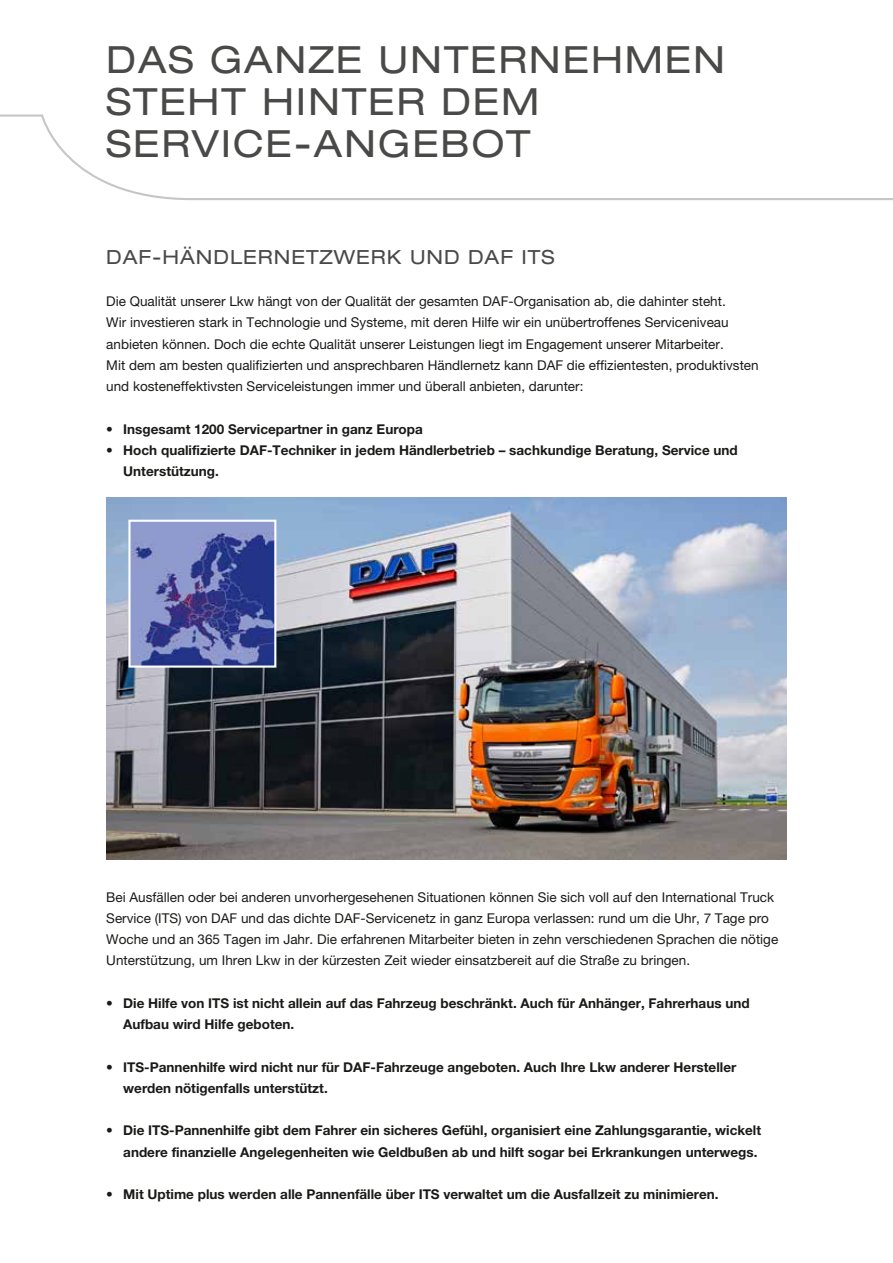
<style>
.page{position:relative;width:893px;height:1263px;background:#fff}
.page>*{position:absolute;margin:0;border:0;box-sizing:border-box;transform-origin:0 0}
.t1{font:expanded 37.5px/42px "Helvetica Neue LT Pro";letter-spacing:.05em;color:#494948}
.t2{font:expanded 19.5px "Helvetica Neue LT Pro";letter-spacing:.05em;color:#494948}
.t3{font:13.5px/21.3px "Helvetica Neue LT Pro";color:#1a1a18}
.t4{font:700 13.5px/21.3px "Helvetica Neue LT Pro";color:#1a1a18}
</style>
<div class="page">
<svg style="left:0;top:114px;width:893px;height:87px"></svg>
<img style="left:107px;top:497px;width:680px;height:362px">
<img style="left:131px;top:523px;width:142px;height:142px">
<div style="left:128px;top:520px;width:148px;height:148px;border:2px solid #fff"></div>
<h1 class="t1" style="left:106px;top:39px;width:620px">DAS GANZE UNTERNEHMEN<br>STEHT HINTER DEM<br>SERVICE-ANGEBOT</h1>
<h2 class="t2" style="left:106px;top:245px;width:450px">DAF-HÄNDLERNETZWERK UND DAF ITS</h2>
<p class="t3" style="left:106px;top:291px;width:654px">Die Qualität unserer Lkw hängt von der Qualität der gesamten DAF-Organisation ab, die dahinter steht.<br>Wir investieren stark in Technologie und Systeme, mit deren Hilfe wir ein unübertroffenes Serviceniveau anbieten können. Doch die echte Qualität unserer Leistungen liegt im Engagement unserer Mitarbeiter.<br>Mit dem am besten qualifizierten und ansprechbaren Händlernetz kann DAF die effizientesten, produktivsten und kosteneffektivsten Serviceleistungen immer und überall anbieten, darunter:</p>
<p class="t4" style="left:106px;top:418px;width:318px">• Insgesamt 1200 Servicepartner in ganz Europa</p>
<p class="t4" style="left:123px;top:439px;width:616px;text-indent:-17px">• Hoch qualifizierte DAF-Techniker in jedem Händlerbetrieb – sachkundige Beratung, Service und<br>Unterstützung.</p>
<p class="t3" style="left:106px;top:886px;width:673px">Bei Ausfällen oder bei anderen unvorhergesehenen Situationen können Sie sich voll auf den International Truck Service (ITS) von DAF und das dichte DAF-Servicenetz in ganz Europa verlassen: rund um die Uhr, 7 Tage pro Woche und an 365 Tagen im Jahr. Die erfahrenen Mitarbeiter bieten in zehn verschiedenen Sprachen die nötige Unterstützung, um Ihren Lkw in der kürzesten Zeit wieder einsatzbereit auf die Straße zu bringen.</p>
<p class="t4" style="left:123px;top:992px;width:628px;text-indent:-17px">• Die Hilfe von ITS ist nicht allein auf das Fahrzeug beschränkt. Auch für Anhänger, Fahrerhaus und<br>Aufbau wird Hilfe geboten.</p>
<p class="t4" style="left:123px;top:1056px;width:614px;text-indent:-17px">• ITS-Pannenhilfe wird nicht nur für DAF-Fahrzeuge angeboten. Auch Ihre Lkw anderer Hersteller werden nötigenfalls unterstützt.</p>
<p class="t4" style="left:106px;top:1120px;width:656px;text-align:right">• Die ITS-Pannenhilfe gibt dem Fahrer ein sicheres Gefühl, organisiert eine Zahlungsgarantie, wickelt andere finanzielle Angelegenheiten wie Geldbußen ab und hilft sogar bei Erkrankungen unterwegs.</p>
<p class="t4" style="left:106px;top:1183px;width:614px">• Mit Uptime plus werden alle Pannenfälle über ITS verwaltet um die Ausfallzeit zu minimieren.</p>
</div>
